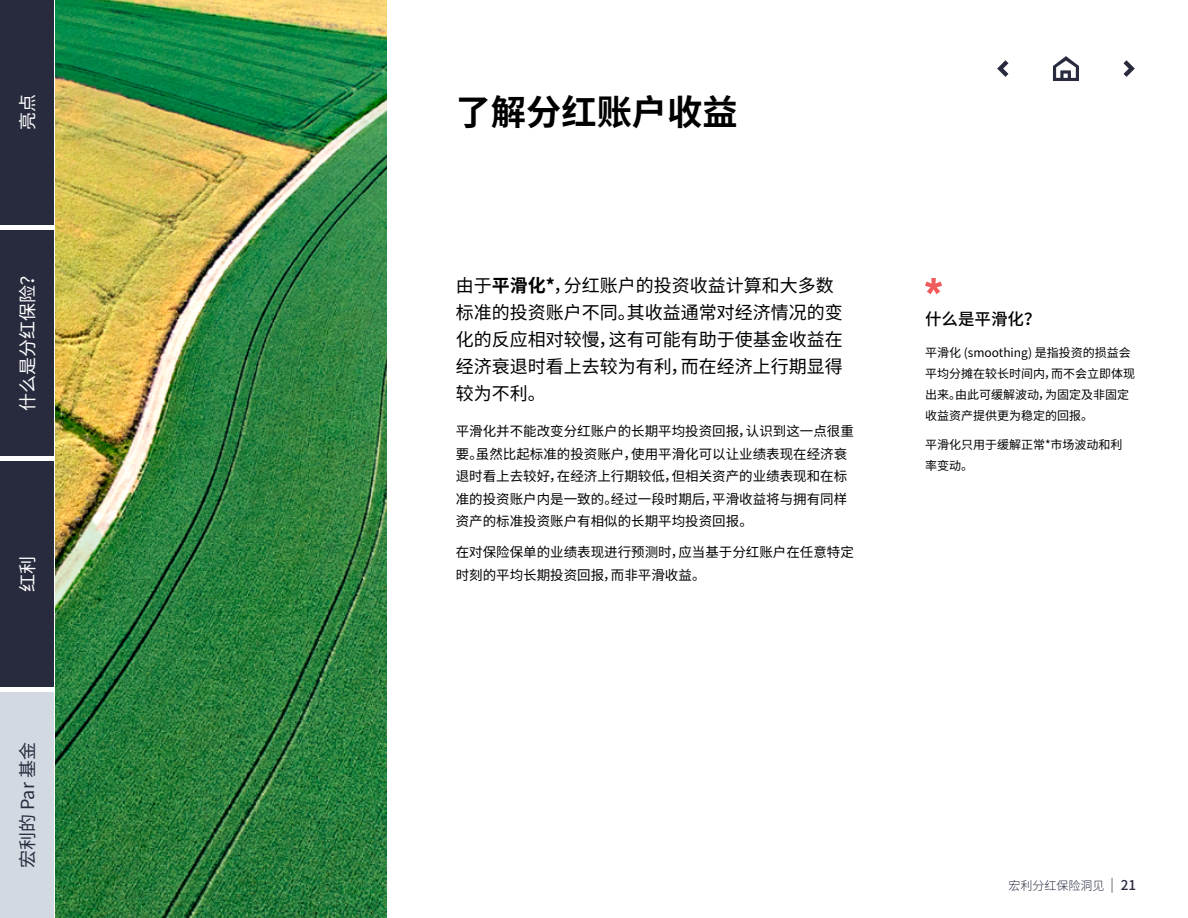
<style>
.page{position:relative;width:1188px;height:918px;background:#fff}
.page>*{position:absolute;margin:0;border:0;box-sizing:border-box;transform-origin:0 0}
.Headline_5_-_23_5_2{font:700 35.25px "Noto Sans CJ Ksc";color:#000}
.Body_-_9_13_5{font:18px/27px "Noto Sans CJ Ksc";color:#000}
.t1{font:18px "Noto Sans CJ Ksc";color:#fff}
.t2{font:18px "Noto Sans CJ Ksc";color:#282b3e}
.Headline_8__subhead{font:500 16.5px "Noto Sans CJ Ksc";color:#000}
.Body_-_9_13_5-2{font:13.5px/22.5px "Noto Sans CJ Ksc";color:#000}
.Body_-_9_13_5-3{font:12px/21px "Noto Sans CJ Ksc";color:#000}
.t3{font:300 12px "Noto Sans CJ Ksc";color:#282b3e}
.s1{font-weight:700}
.s2{font-size:13.5px}
.s3{font-weight:500;font-size:13.5px}
</style>
<div class="page">
<div style="left:0;top:0;width:54px;height:225px;background:#282b3e"></div>
<div style="left:0;top:461px;width:54px;height:226px;background:#282b3e"></div>
<div style="left:0;top:231px;width:54px;height:225px;background:#282b3e"></div>
<img style="left:55px;top:0;width:332px;height:918px">
<div style="left:0;top:692px;width:54px;height:226px;background:#d2d9e1"></div>
<svg style="left:925px;top:278px;width:17px;height:16px"></svg>
<svg style="left:1123px;top:60px;width:12px;height:17px"></svg>
<svg style="left:997px;top:60px;width:11px;height:17px"></svg>
<svg style="left:1053px;top:56px;width:26px;height:25px"></svg>
<h2 class="t1" style="left:17px;top:130px;width:37px;rotate:-90deg">亮点</h2>
<h2 class="t1" style="left:17px;top:411px;width:145px;rotate:-90deg">什么是分红保险？</h2>
<h2 class="t1" style="left:17px;top:592px;width:37px;rotate:-90deg">红利</h2>
<h2 class="t2" style="left:17px;top:868px;width:127px;rotate:-90deg">宏利的 Par 基金</h2>
<h3 class="Headline_5_-_23_5_2" style="left:456px;top:92px;width:283px">了解分红账户收益</h3>
<p class="Body_-_9_13_5" style="left:456px;top:273px;width:388px">由于<span class="s1">平滑化*</span>，分红账户的投资收益计算和大多数标准的投资账户不同。其收益通常对经济情况的变化的反应相对较慢，这有可能有助于使基金收益在经济衰退时看上去较为有利，而在经济上行期显得较为不利。</p>
<p class="Body_-_9_13_5-2" style="left:456px;top:420px;width:400px">平滑化并不能改变分红账户的长期平均投资回报，认识到这一点很重要。虽然比起标准的投资账户，使用平滑化可以让业绩表现在经济衰退时看上去较好，在经济上行期较低，但相关资产的业绩表现和在标准的投资账户内是一致的。经过一段时期后，平滑收益将与拥有同样资产的标准投资账户有相似的长期平均投资回报。</p>
<p class="Body_-_9_13_5-2" style="left:456px;top:541px;width:400px">在对保险保单的业绩表现进行预测时，应当基于分红账户在任意特定时刻的平均长期投资回报，而非平滑收益。</p>
<h4 class="Headline_8__subhead" style="left:925px;top:310px;width:117px">什么是平滑化？</h4>
<p class="Body_-_9_13_5-3" style="left:925px;top:342px;width:211px">平滑化 (smoothing) 是指投资的损益会平均分摊在较长时间内，而不会立即体现出来。由此可缓解波动，为固定及非固定收益资产提供更为稳定的回报。</p>
<p class="Body_-_9_13_5-3" style="left:925px;top:435px;width:199px">平滑化只用于缓解正常*市场波动和利率变动。</p>
<p class="t3" style="left:1009px;top:879px;width:129px">宏利分红保险洞见 <span class="s2">|</span> <span class="s3">21</span></p>
</div>
